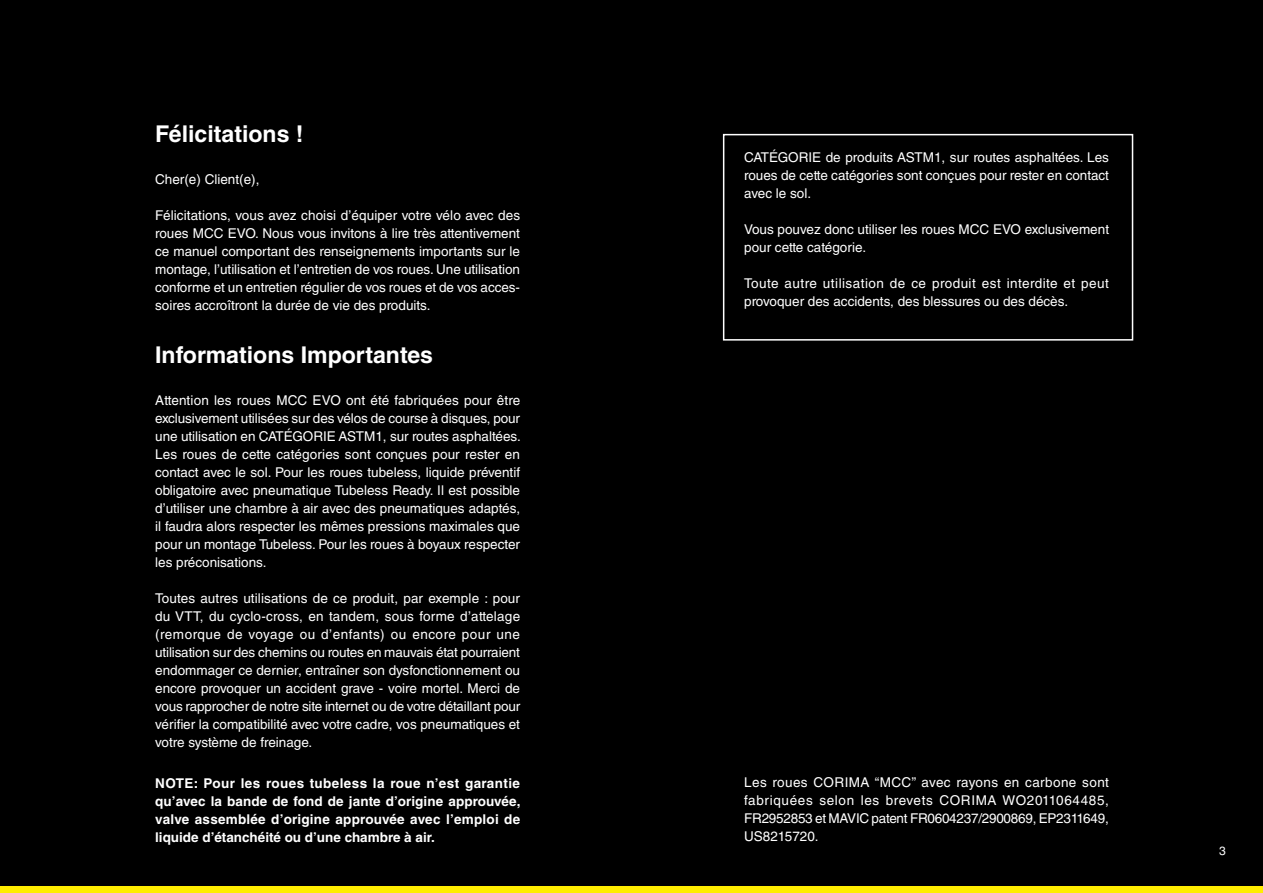
<style>
.page{position:relative;width:1263px;height:893px;background:#000}
.page>*{position:absolute;margin:0;border:0;box-sizing:border-box;transform-origin:0 0}
.t1{font:700 23.1px "Helvetica LT Std";color:#fff}
.t2{font:13.5px/18px "Helvetica LT Std";color:#fff;text-align:justify}
.t3{font:700 13.5px/18px "Helvetica LT Std";color:#fff;text-align:justify}
.t4{font:12px "Helvetica LT Std";color:#fff}
</style>
<div class="page">
<div style="left:0;top:886px;width:1263px;height:7px;background:#ffed00"></div>
<div style="left:723px;top:134px;width:410px;height:207px;border:2px solid #fff"></div>
<h1 class="t1" style="left:155px;top:120px;width:150px">Félicitations !</h1>
<p class="t2" style="left:155px;top:170px;width:106px">Cher(e) Client(e),</p>
<p class="t2" style="left:155px;top:206px;width:366px">Félicitations, vous avez choisi d’équiper votre vélo avec des roues MCC EVO. Nous vous invitons à lire très attentivement ce manuel comportant des renseignements importants sur le montage, l’utilisation et l’entretien de vos roues. Une utilisation conforme et un entretien régulier de vos roues et de vos acces&shy;soires accroîtront la durée de vie des produits.</p>
<h1 class="t1" style="left:155px;top:341px;width:279px">Informations Importantes</h1>
<p class="t2" style="left:155px;top:391px;width:367px">Attention les roues MCC EVO ont été fabriquées pour être exclusivement utilisées sur des vélos de course à disques, pour une utilisation en CATÉGORIE ASTM1, sur routes asphaltées.<br>Les roues de cette catégories sont conçues pour rester en contact avec le sol. Pour les roues tubeless, liquide préventif obligatoire avec pneumatique Tubeless Ready. Il est possible d’utiliser une chambre à air avec des pneumatiques adaptés, il faudra alors respecter les mêmes pressions maximales que pour un montage Tubeless. Pour les roues à boyaux respecter les préconisations.</p>
<p class="t2" style="left:155px;top:589px;width:366px">Toutes autres utilisations de ce produit, par exemple : pour du VTT, du cyclo-cross, en tandem, sous forme d’attelage (remorque de voyage ou d’enfants) ou encore pour une utilisation sur des chemins ou routes en mauvais état pourraient endommager ce dernier, entraîner son dysfonctionnement ou encore provoquer un accident grave - voire mortel. Merci de vous rapprocher de notre site internet ou de votre détaillant pour vérifier la compatibilité avec votre cadre, vos pneumatiques et votre système de freinage.</p>
<p class="t3" style="left:155px;top:774px;width:367px">NOTE: Pour les roues tubeless la roue n’est garantie qu’avec la bande de fond de jante d’origine approuvée, valve assemblée d’origine approuvée avec l’emploi de liquide d’étanchéité ou d’une chambre à air.</p>
<p class="t2" style="left:744px;top:149px;width:366px">CATÉGORIE de produits ASTM1, sur routes asphaltées. Les roues de cette catégories sont conçues pour rester en contact avec le sol.</p>
<p class="t2" style="left:744px;top:221px;width:366px">Vous pouvez donc utiliser les roues MCC EVO exclusivement pour cette catégorie.</p>
<p class="t2" style="left:744px;top:275px;width:366px">Toute autre utilisation de ce produit est interdite et peut provoquer des accidents, des blessures ou des décès.</p>
<p class="t2" style="left:744px;top:774px;width:366px">Les roues CORIMA “MCC” avec rayons en carbone sont fabriquées selon les brevets CORIMA WO2011064485, FR2952853 et MAVIC patent FR0604237/2900869, EP2311649, US8215720.</p>
<p class="t4" style="left:1219px;top:844px;width:8px">3</p>
</div>
